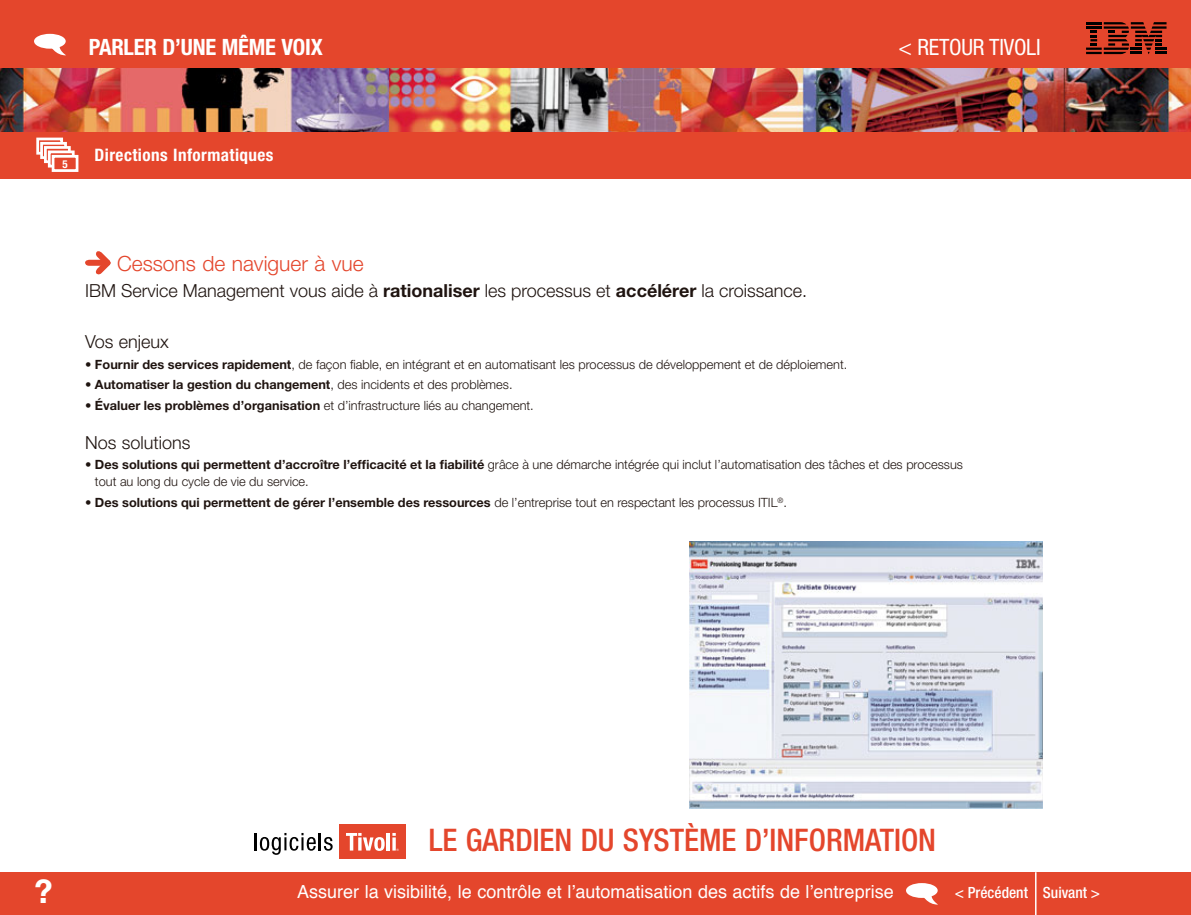
<style>
.page{position:relative;width:1191px;height:915px;background:#fff}
.page>*{position:absolute;margin:0;border:0;box-sizing:border-box;transform-origin:0 0}
.t1{font:700 32.55px "Helvetica Neue";color:#fff}
.t2{font:500 condensed 31.2px "Helvetica Neue";color:#e4462c}
.t3{font:700 condensed 22.5px "Helvetica Neue";letter-spacing:-.01em;color:#fff}
.t4{font:condensed 22.5px "Helvetica Neue";letter-spacing:-.01em;color:#fff}
.t5{font:300 21px "Helvetica Neue";color:#e4462c}
.t6{font:300 18px "Helvetica Neue";color:#1f1410}
.t7{font:18px "Helvetica";color:#fff}
.t8{font:700 condensed 17.1px "Helvetica Neue";letter-spacing:.025em;color:#fff}
.t9{font:500 condensed 15.45px "Helvetica Neue";color:#fff}
.t10{font:300 12.75px/16.5px "Helvetica Neue";color:#1f1410}
.t11{font:700 12.75px "Helvetica Neue";color:#1f1410}
.t12{font:700 condensed 10.95px "Helvetica Neue";color:#fff}
.t13{font:3.3px "Helvetica";color:#fff}
.s1{font-weight:700}
.s2{font-weight:300}
</style>
<div class="page">
<div style="left:0;top:0;width:1191px;height:179px;background:#e4462c"></div>
<svg style="left:1086px;top:22px;width:80px;height:32px"></svg>
<div style="left:0;top:872px;width:1191px;height:42px;background:#e4462c"></div>
<hr style="left:1035px;top:871px;width:1px;height:43px;background:#fff">
<div style="left:34px;top:34px;width:32px;height:15px;background:#fff;border-radius:50%"></div>
<svg style="left:49px;top:43px;width:17px;height:13px"></svg>
<img style="left:0;top:68px;width:1191px;height:63px">
<div style="left:38px;top:139px;width:24px;height:14px;background:#e55037"></div>
<div style="left:36px;top:137px;width:27px;height:17px;border:3px solid #fff"></div>
<div style="left:40px;top:142px;width:27px;height:17px;border:3px solid #fff"></div>
<div style="left:44px;top:146px;width:27px;height:17px;border:3px solid #fff"></div>
<div style="left:49px;top:152px;width:24px;height:14px;background:#e6533b"></div>
<div style="left:48px;top:150px;width:27px;height:17px;border:3px solid #fff"></div>
<div style="left:53px;top:156px;width:24px;height:14px;background:#e4462c"></div>
<div style="left:52px;top:155px;width:26px;height:17px;border:3px solid #fff"></div>
<div style="left:906px;top:882px;width:31px;height:15px;background:#fff;border-radius:50%"></div>
<svg style="left:921px;top:891px;width:17px;height:13px"></svg>
<svg style="left:85px;top:251px;width:26px;height:24px"></svg>
<img style="left:689px;top:541px;width:353px;height:266px">
<div style="left:339px;top:824px;width:67px;height:35px;background:#e4462c"></div>
<svg style="left:346px;top:833px;width:39px;height:17px"></svg>
<hr style="left:386px;top:832px;width:4px;height:18px;background:#fff">
<svg style="left:392px;top:837px;width:4px;height:13px"></svg>
<svg style="left:255px;top:833px;width:78px;height:21px"></svg>
<p class="t3" style="left:89px;top:39px;width:235px">PARLER D’UNE MÊME VOIX</p>
<p class="t4" style="left:898px;top:39px;width:144px">&lt; RETOUR TIVOLI</p>
<p class="t12" style="left:62px;top:160px;width:7px">5</p>
<p class="t8" style="left:95px;top:149px;width:180px">Directions Informatiques</p>
<p class="t5" style="left:117px;top:256px;width:248px">Cessons de naviguer à vue</p>
<p class="t6" style="left:85px;top:284px;width:723px">IBM Service Management vous aide à <span class="s1">rationaliser</span> les processus et <span class="s1">accélérer</span> la croissance.</p>
<p class="t6" style="left:85px;top:335px;width:85px">Vos enjeux</p>
<p class="t10" style="left:85px;top:357px;width:764px">• <span class="s1">Fournir des services rapidement</span>, de façon fiable, en intégrant et en automatisant les processus de développement et de déploiement.</p>
<p class="t11" style="left:85px;top:380px;width:429px"><span class="s2">•</span> Automatiser la gestion du changement<span class="s2">, des incidents et des problèmes.</span></p>
<p class="t10" style="left:85px;top:398px;width:450px">• <span class="s1">Évaluer les problèmes d’organisation</span> et d’infrastructure liés au changement.</p>
<p class="t6" style="left:85px;top:436px;width:107px">Nos solutions</p>
<p class="t10" style="left:95px;top:457px;width:869px;text-indent:-10px">• <span class="s1">Des solutions qui permettent d’accroître l’efficacité et la fiabilité</span> grâce à une démarche intégrée qui inclut l’automatisation des tâches et des processus tout au long du cycle de vie du service.</p>
<p class="t11" style="left:85px;top:497px;width:703px"><span class="s2">•</span> Des solutions qui permettent de gérer l’ensemble des ressources <span class="s2">de l’entreprise tout en respectant les processus ITIL</span><sup>®</sup><span class="s2">.</span></p>
<p class="t1" style="left:35px;top:879px;width:20px">?</p>
<p class="t2" style="left:429px;top:828px;width:509px">LE GARDIEN DU SYSTÈME D’INFORMATION</p>
<p class="t7" style="left:297px;top:883px;width:598px">Assurer la visibilité, le contrôle et l’automatisation des actifs de l’entreprise</p>
<p class="t13" style="left:396px;top:848px;width:4px">®</p>
<p class="t9" style="left:955px;top:886px;width:147px">&lt; Précédent Suivant &gt;</p>
</div>
